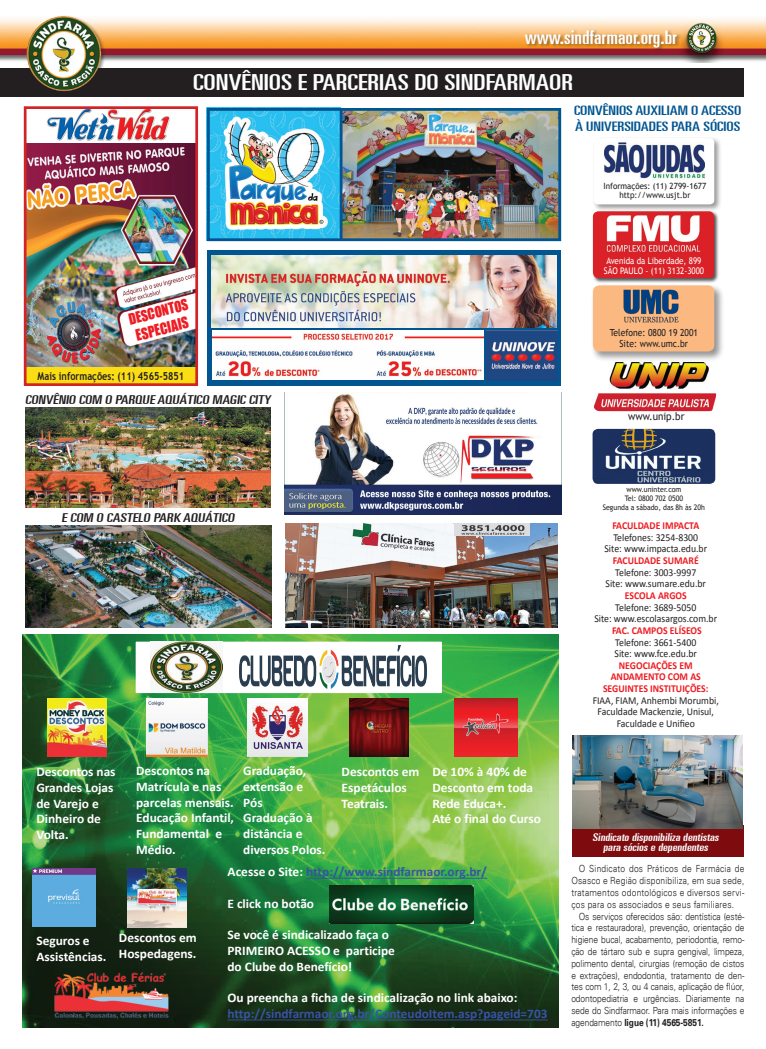
<style>
.page{position:relative;width:766px;height:1049px;background:#fff}
.page>*{position:absolute;margin:0;border:0;box-sizing:border-box;transform-origin:0 0}
.t1{font:ultra-condensed 22.2px "Univers LT";color:#fff;scale:1.36 1}
.t2{font:ultra-condensed 18.9px "Univers LT";color:#fff;scale:1.19 1}
.t3{font:14.5px "Impact";color:#ee1d23;scale:.93 1}
.t4{font:14.2px "Impact";color:#ee1d23;scale:.93 1}
.t5{font:700 13.1px/15.7px "Calibri";letter-spacing:-.005em;color:#fff}
.t6{font:700 13.1px "Calibri";letter-spacing:-.005em;color:#3853a3}
.t7{font:ultra-condensed 13.1px/15.7px "Univers LT";color:#015591;scale:1.36 1}
.t8{font:ultra-condensed 12.3px "Univers LT";color:#231f20;scale:1.4 1}
.t9{font:700 11px "Trebuchet MS";color:#231f20;scale:.83 1}
.t10{font:ultra-condensed 10.7px/10px "Univers LT";color:#fff;text-align:center;scale:1.34 1}
.t11{font:10.6px/11.6px "Calibri";color:#231f20;text-align:center;scale:.92 1}
.t12{font:700 10.6px/11.6px "Calibri";color:#ee1d23;text-align:center;scale:.92 1}
.t13{font:10.6px "Trebuchet MS";color:#231f20;scale:.92 1}
.t14{font:300 9.8px/11.8px "Univers LT";letter-spacing:-.005em;color:#231f20;text-align:justify;scale:.86 1}
.t15{font:9.7px/10.6px "Trebuchet MS";color:#231f20;text-align:center;scale:.88 1}
.t16{font:9.2px/10px "Trebuchet MS";color:#fff;scale:.87 1}
.t17{font:8.6px/9.4px "Trebuchet MS";color:#231f20;text-align:center;scale:.94 1}
.t18{font:7.6px/9.1px "Trebuchet MS";color:#231f20;text-align:center;scale:.92 1}
.s1{color:#fff}
.s2{font-weight:700}
</style>
<div class="page">
<div style="left:0;top:68px;width:742px;height:29px;background:#231f20"></div>
<img style="left:0;top:18px;width:765px;height:45px">
<div style="left:523px;top:29px;width:192px;height:36px;background:#231f20;opacity:.48"></div>
<div style="left:26px;top:15px;width:91px;height:88px;background:#231f20;opacity:.47"></div>
<img style="left:23px;top:15px;width:81px;height:77px">
<img style="left:593px;top:366px;width:122px;height:45px">
<div style="left:590px;top:283px;width:138px;height:83px;background:#231f20;opacity:.48"></div>
<div style="left:592px;top:285px;width:122px;height:66px;background:#fbb981;border-radius:6px"></div>
<img style="left:623px;top:289px;width:56px;height:34px">
<div style="left:591px;top:210px;width:132px;height:77px;background:#231f20;opacity:.75"></div>
<img style="left:592px;top:216px;width:122px;height:62px">
<div style="left:591px;top:136px;width:135px;height:80px;background:#231f20;opacity:.46"></div>
<div style="left:593px;top:138px;width:121px;height:66px;background:#fff;border-radius:4px"></div>
<img style="left:604px;top:142px;width:100px;height:37px">
<img style="left:592px;top:429px;width:123px;height:55px">
<div style="left:572px;top:825px;width:171px;height:32px;background:#7e0c0f"></div>
<img style="left:572px;top:736px;width:170px;height:92px">
<img style="left:25px;top:407px;width:245px;height:100px">
<img style="left:25px;top:526px;width:246px;height:102px">
<svg style="left:207px;top:250px;width:353px;height:135px;fill:#015591"></svg>
<img style="left:212px;top:330px;width:271px;height:50px">
<img style="left:486px;top:331px;width:71px;height:49px">
<img style="left:212px;top:255px;width:344px;height:72px">
<img style="left:211px;top:112px;width:346px;height:125px">
<div style="left:207px;top:108px;width:354px;height:133px;border:3px solid #015591"></div>
<hr style="left:339px;top:110px;width:3px;height:130px;background:#015591">
<img style="left:28px;top:110px;width:166px;height:257px">
<svg style="left:125px;top:295px;width:74px;height:49px"></svg>
<div style="left:24px;top:367px;width:173px;height:19px;background:#fbdd14"></div>
<div style="left:24px;top:106px;width:174px;height:280px;border:3px solid #d22427"></div>
<img style="left:23px;top:634px;width:535px;height:394px">
<img style="left:102px;top:788px;width:33px;height:45px">
<img style="left:47px;top:699px;width:59px;height:58px">
<img style="left:127px;top:869px;width:59px;height:58px">
<img style="left:349px;top:699px;width:59px;height:58px">
<img style="left:146px;top:699px;width:61px;height:58px">
<img style="left:454px;top:699px;width:63px;height:58px">
<img style="left:32px;top:869px;width:64px;height:58px">
<img style="left:247px;top:699px;width:61px;height:58px">
<img style="left:329px;top:886px;width:144px;height:37px">
<img style="left:54px;top:971px;width:115px;height:48px">
<div style="left:136px;top:642px;width:305px;height:50px;background:#fff"></div>
<img style="left:150px;top:642px;width:72px;height:50px">
<img style="left:239px;top:646px;width:188px;height:42px">
<svg style="left:306px;top:878px;width:181px;height:1px"></svg>
<svg style="left:227px;top:1019px;width:320px;height:1px"></svg>
<img style="left:284px;top:392px;width:277px;height:122px">
<img style="left:286px;top:523px;width:271px;height:105px">
<img style="left:454px;top:523px;width:75px;height:13px">
<h2 class="t2" style="left:524px;top:26px;width:129px">www.sindfarmaor.org.br</h2>
<h1 class="t1" style="left:193px;top:70px;width:281px">CONVÊNIOS E PARCERIAS DO SINDFARMAOR</h1>
<h3 class="t7" style="left:574px;top:103px;width:124px">CONVÊNIOS AUXILIAM O ACESSO<br>À UNIVERSIDADES PARA SÓCIOS</h3>
<p class="t17" style="left:603px;top:181px;width:111px">Informações: (11) 2799-1677 http://www.usjt.br</p>
<h3 class="t4" style="left:126px;top:309px;width:67px;rotate:-15deg">DESCONTOS</h3>
<h3 class="t3" style="left:133px;top:325px;width:59px;rotate:-15deg">ESPECIAIS</h3>
<p class="t9" style="left:38px;top:369px;width:178px">Mais informações: (11) 4565-5851</p>
<p class="t8" style="left:25px;top:393px;width:178px">CONVÊNIO COM O PARQUE AQUÁTICO MAGIC CITY</p>
<p class="t16" style="left:603px;top:255px;width:117px">Avenida da Liberdade, 899<br>SÃO PAULO - (11) 3132-3000</p>
<p class="t15" style="left:609px;top:327px;width:102px">Telefone: 0800 19 2001<br>Site: www.umc.br</p>
<p class="t13" style="left:628px;top:410px;width:63px">www.unip.br</p>
<p class="t8" style="left:61px;top:510px;width:126px">E COM O CASTELO PARK AQUÁTICO</p>
<h3 class="t5" style="left:136px;top:762px;width:99px">Descontos na<br>Matrícula e nas parcelas mensais.<br>Educação Infantil,<br>Fundamental e<br>Médio.</h3>
<h3 class="t5" style="left:243px;top:763px;width:84px">Graduação, extensão e<br>Pós<br>Graduação à distância e diversos Polos.</h3>
<h3 class="t5" style="left:432px;top:764px;width:110px">De 10% à 40% de<br>Desconto em toda<br>Rede Educa+.<br>Até o final do Curso</h3>
<h3 class="t6" style="left:227px;top:863px;width:261px"><span class="s1">Acesse o Site:</span> http://www.sindfarmaor.org.br/</h3>
<h3 class="t5" style="left:227px;top:895px;width:88px">E click no botão</h3>
<h3 class="t5" style="left:227px;top:927px;width:169px">Se você é sindicalizado faça o<br>PRIMEIRO ACESSO e participe do Clube do Benefício!</h3>
<h3 class="t5" style="left:227px;top:990px;width:291px">Ou preencha a ficha de sindicalização no link abaixo:</h3>
<h3 class="t6" style="left:227px;top:1004px;width:321px">http://sindfarmaor.org.br/ConteudoItem.asp?pageid=703</h3>
<h3 class="t5" style="left:36px;top:764px;width:81px">Descontos nas<br>Grandes Lojas de Varejo e<br>Dinheiro de<br>Volta.</h3>
<h3 class="t5" style="left:341px;top:764px;width:79px">Descontos em<br>Espetáculos<br>Teatrais.</h3>
<h3 class="t5" style="left:119px;top:930px;width:79px">Descontos em<br>Hospedagens.</h3>
<h3 class="t5" style="left:36px;top:933px;width:72px">Seguros e<br>Assistências.</h3>
<p class="t18" style="left:602px;top:485px;width:113px">www.uninter.com<br>Tel: 0800 702 0500<br>Segunda a sábado, das 8h às 20h</p>
<p class="t12" style="left:612px;top:520px;width:96px">FACULDADE IMPACTA</p>
<p class="t11" style="left:604px;top:531px;width:113px">Telefones: 3254-8300<br>Site: www.impacta.edu.br</p>
<p class="t12" style="left:612px;top:555px;width:95px">FACULDADE SUMARÉ</p>
<p class="t11" style="left:605px;top:566px;width:111px">Telefone: 3003-9997<br>Site: www.sumare.edu.br</p>
<p class="t12" style="left:624px;top:590px;width:69px">ESCOLA ARGOS</p>
<p class="t11" style="left:594px;top:601px;width:135px">Telefone: 3689-5050<br>Site: www.escolasargos.com.br</p>
<p class="t12" style="left:612px;top:625px;width:99px">FAC. CAMPOS ELÍSEOS</p>
<p class="t11" style="left:614px;top:636px;width:91px;text-align:left">Telefone: 3661-5400<br>Site: www.fce.edu.br</p>
<p class="t12" style="left:603px;top:659px;width:116px">NEGOCIAÇÕES EM<br>ANDAMENTO COM AS<br>SEGUINTES INSTITUIÇÕES:</p>
<p class="t11" style="left:592px;top:694px;width:139px">FIAA, FIAM, Anhembi Morumbi,<br>Faculdade Mackenzie, Unisul,<br>Faculdade e Unifieo</p>
<p class="t10" style="left:592px;top:832px;width:97px">Sindicato disponibiliza dentistas para sócios e dependentes</p>
<p class="t14" style="left:571px;top:863px;width:203px;text-indent:7px">O Sindicato dos Práticos de Farmácia de Osasco e Região disponibiliza, em sua sede, tratamentos odontológicos e diversos servi&shy;ços para os associados e seus familiares.</p>
<p class="t14" style="left:571px;top:910px;width:203px;text-indent:7px">Os serviços oferecidos são: dentística (esté&shy;tica e restauradora), prevenção, orientação de higiene bucal, acabamento, periodontia, remo&shy;ção de tártaro sub e supra gengival, limpeza, polimento dental, cirurgias (remoção de cistos e extrações), endodontia, tratamento de den&shy;tes com 1, 2, 3, ou 4 canais, aplicação de flúor, odontopediatria e urgências. Diariamente na sede do Sindfarmaor. Para mais informações e agendamento <span class="s2">ligue (11) 4565-5851.</span></p>
</div>
